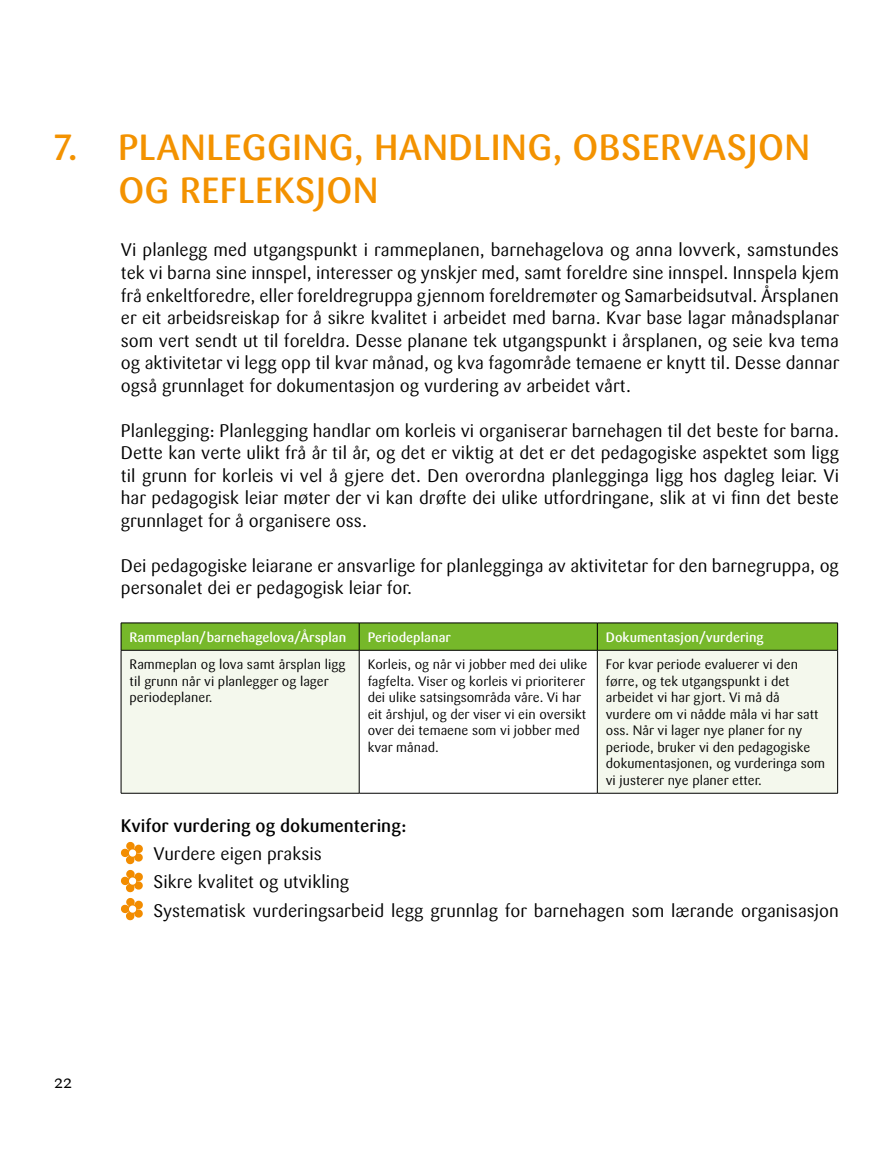
<style>
.page{position:relative;width:893px;height:1149px;background:#fff}
.page>*{position:absolute;margin:0;border:0;box-sizing:border-box;transform-origin:0 0}
.t1{font:500 36px/43.2px "Sari OT";letter-spacing:.01em;color:#f39200}
.t2{font:18px/22.5px "Sari OT";color:#000;text-align:justify}
.t3{font:500 18px "Sari OT";color:#000}
.t4{font:13.5px/16.5px "Sari OT";color:#000}
.t5{font:500 13.5px "Sari OT";color:#fff}
</style>
<div class="page">
<svg style="left:122px;top:650px;width:715px;height:142px;fill:#f4f8ed"></svg>
<svg style="left:121px;top:622px;width:717px;height:27px;background:#73b12b"></svg>
<hr style="left:121px;top:649px;width:238px;height:1px;background:#000">
<hr style="left:121px;top:650px;width:1px;height:142px;background:#000">
<hr style="left:359px;top:649px;width:238px;height:1px;background:#000">
<hr style="left:359px;top:650px;width:1px;height:142px;background:#000">
<hr style="left:597px;top:649px;width:241px;height:1px;background:#000">
<hr style="left:597px;top:650px;width:1px;height:142px;background:#000">
<hr style="left:837px;top:650px;width:1px;height:142px;background:#000">
<hr style="left:121px;top:792px;width:238px;height:1px;background:#000">
<hr style="left:359px;top:792px;width:238px;height:1px;background:#000">
<hr style="left:597px;top:792px;width:241px;height:1px;background:#000">
<svg style="left:121px;top:841px;width:22px;height:79px"></svg>
<h1 class="t1" style="left:118px;top:125px;width:693px;text-indent:-64px">7. PLANLEGGING, HANDLING, OBSERVASJON<br>OG REFLEKSJON</h1>
<p class="t2" style="left:121px;top:239px;width:720px">Vi planlegg med utgangspunkt i rammeplanen, barnehagelova og anna lovverk, samstundes tek vi barna sine innspel, interesser og ynskjer med, samt foreldre sine innspel. Innspela kjem frå enkeltforedre, eller foreldregruppa gjennom foreldremøter og Samarbeidsutval. Årsplanen er eit arbeidsreiskap for å sikre kvalitet i arbeidet med barna. Kvar base lagar månadsplanar som vert sendt ut til foreldra. Desse planane tek utgangspunkt i årsplanen, og seie kva tema og aktivitetar vi legg opp til kvar månad, og kva fagområde temaene er knytt til. Desse dannar også grunnlaget for dokumentasjon og vurdering av arbeidet vårt.</p>
<p class="t2" style="left:121px;top:419px;width:720px">Planlegging: Planlegging handlar om korleis vi organiserar barnehagen til det beste for barna.<br>Dette kan verte ulikt frå år til år, og det er viktig at det er det pedagogiske aspektet som ligg til grunn for korleis vi vel å gjere det. Den overordna planlegginga ligg hos dagleg leiar. Vi har pedagogisk leiar møter der vi kan drøfte dei ulike utfordringane, slik at vi finn det beste grunnlaget for å organisere oss.</p>
<p class="t2" style="left:121px;top:554px;width:719px">Dei pedagogiske leiarane er ansvarlige for planlegginga av aktivitetar for den barnegruppa, og personalet dei er pedagogisk leiar for.</p>
<p class="t5" style="left:130px;top:628px;width:218px">Rammeplan/barnehagelova/Årsplan</p>
<p class="t5" style="left:368px;top:628px;width:85px">Periodeplanar</p>
<p class="t5" style="left:606px;top:628px;width:159px">Dokumentasjon/vurdering</p>
<p class="t4" style="left:130px;top:656px;width:217px">Rammeplan og lova samt årsplan ligg til grunn når vi planlegger og lager periodeplaner.</p>
<p class="t4" style="left:368px;top:656px;width:221px">Korleis, og når vi jobber med dei ulike fagfelta. Viser og korleis vi prioriterer dei ulike satsingsområda våre. Vi har eit årshjul, og der viser vi ein oversikt over dei temaene som vi jobber med kvar månad.</p>
<p class="t4" style="left:606px;top:656px;width:221px">For kvar periode evaluerer vi den førre, og tek utgangspunkt i det arbeidet vi har gjort. Vi må då vurdere om vi nådde måla vi har satt oss. Når vi lager nye planer for ny periode, bruker vi den pedagogiske dokumentasjonen, og vurderinga som vi justerer nye planer etter.</p>
<p class="t3" style="left:121px;top:814px;width:287px">Kvifor vurdering og dokumentering:</p>
<p class="t2" style="left:154px;top:839px;width:687px;line-height:28px;text-align:left">Vurdere eigen praksis<br>Sikre kvalitet og utvikling<br>Systematisk vurderingsarbeid legg grunnlag for barnehagen som lærande organisasjon</p>
<p class="t2" style="left:54px;top:1070px;width:20px">22</p>
</div>
